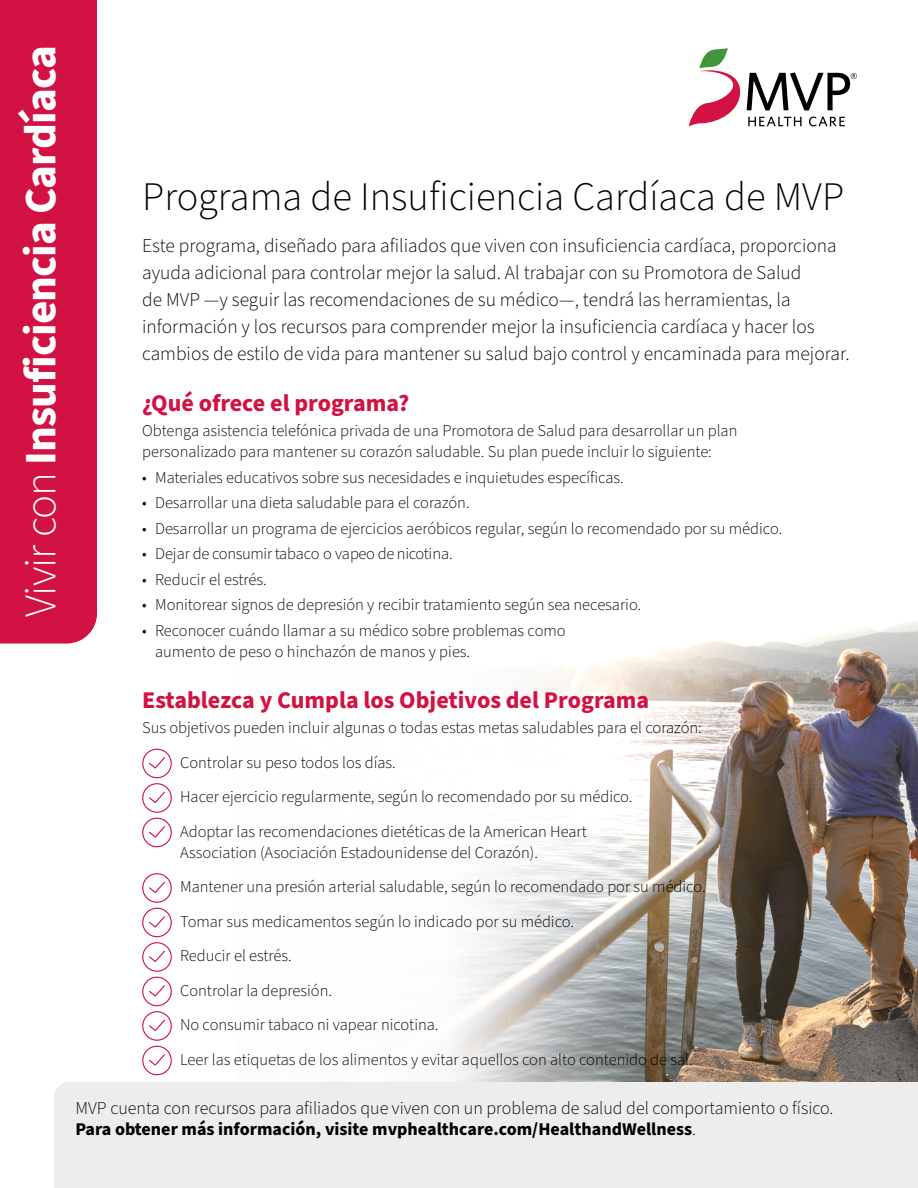
<style>
.page{position:relative;width:918px;height:1188px;background:#fff}
.page>*{position:absolute;margin:0;border:0;box-sizing:border-box;transform-origin:0 0}
.t1{font:700 45px "Source Sans Pro";letter-spacing:-.02em;color:#fff}
.Digital_Headline_Lig{font:300 40.5px "Source Sans Pro";color:#000}
.Digital_Subhead_Bold{font:700 24px "Source Sans Pro";color:#d11242}
.Digital_Text_Large_L{font:300 19.5px/27px "Source Sans Pro";color:#000}
.t2{font:300 18px/21px "Source Sans Pro";color:#000}
.Digital_Text_Base{font:300 16.5px/21px "Source Sans Pro";color:#000}
.Digital_Check_Bullet{font:300 16.5px/21px "Source Sans Pro";color:#000}
.Digital_Text_Base-2{font:300 16.5px "Source Sans Pro";letter-spacing:-.02em;color:#000}
.s1{font-weight:300}
.s2{font-weight:700}
</style>
<div class="page">
<img style="left:447px;top:621px;width:471px;height:461px">
<div style="left:54px;top:1082px;width:864px;height:106px;background:#ededee"></div>
<div style="left:0;top:0;width:97px;height:644px;background:#d11242"></div>
<svg style="left:689px;top:48px;width:168px;height:78px"></svg>
<svg style="left:142px;top:749px;width:30px;height:98px"></svg>
<svg style="left:142px;top:873px;width:30px;height:202px"></svg>
<p class="t1" style="left:10px;top:617px;width:573px;rotate:-90deg"><span class="s1">Vivir con</span> Insuficiencia Cardíaca</p>
<p class="Digital_Headline_Lig" style="left:142px;top:169px;width:703px">Programa de Insuficiencia Cardíaca de MVP</p>
<p class="Digital_Text_Large_L" style="left:142px;top:232px;width:709px">Este programa, diseñado para afiliados que viven con insuficiencia cardíaca, proporciona ayuda adicional para controlar mejor la salud. Al trabajar con su Promotora de Salud<br>de MVP —y seguir las recomendaciones de su médico—, tendrá las herramientas, la información y los recursos para comprender mejor la insuficiencia cardíaca y hacer los cambios de estilo de vida para mantener su salud bajo control y encaminada para mejorar.</p>
<p class="Digital_Subhead_Bold" style="left:142px;top:386px;width:269px">¿Qué ofrece el programa?</p>
<p class="Digital_Text_Base" style="left:142px;top:421px;width:597px">Obtenga asistencia telefónica privada de una Promotora de Salud para desarrollar un plan personalizado para mantener su corazón saludable. Su plan puede incluir lo siguiente:</p>
<p class="Digital_Text_Base" style="left:142px;top:467px;width:483px">• Materiales educativos sobre sus necesidades e inquietudes específicas.</p>
<p class="Digital_Text_Base" style="left:142px;top:493px;width:329px">• Desarrollar una dieta saludable para el corazón.</p>
<p class="Digital_Text_Base" style="left:142px;top:518px;width:642px">• Desarrollar un programa de ejercicios aeróbicos regular, según lo recomendado por su médico.</p>
<p class="Digital_Text_Base-2" style="left:142px;top:543px;width:312px">• Dejar de consumir tabaco o vapeo de nicotina.</p>
<p class="Digital_Text_Base" style="left:142px;top:569px;width:126px">• Reducir el estrés.</p>
<p class="Digital_Text_Base" style="left:142px;top:595px;width:501px">• Monitorear signos de depresión y recibir tratamiento según sea necesario.</p>
<p class="Digital_Text_Base" style="left:155px;top:620px;width:412px;text-indent:-13px">• Reconocer cuándo llamar a su médico sobre problemas como aumento de peso o hinchazón de manos y pies.</p>
<p class="Digital_Subhead_Bold" style="left:142px;top:683px;width:508px">Establezca y Cumpla los Objetivos del Programa</p>
<p class="Digital_Text_Base" style="left:142px;top:718px;width:561px">Sus objetivos pueden incluir algunas o todas estas metas saludables para el corazón:</p>
<p class="Digital_Check_Bullet" style="left:180px;top:752px;width:217px">Controlar su peso todos los días.</p>
<p class="Digital_Check_Bullet" style="left:180px;top:787px;width:454px">Hacer ejercicio regularmente, según lo recomendado por su médico.</p>
<p class="Digital_Check_Bullet" style="left:180px;top:821px;width:408px">Adoptar las recomendaciones dietéticas de la American Heart<br>Association (Asociación Estadounidense del Corazón).</p>
<p class="Digital_Check_Bullet" style="left:180px;top:877px;width:527px">Mantener una presión arterial saludable, según lo recomendado por su médico.</p>
<p class="Digital_Check_Bullet" style="left:180px;top:911px;width:395px">Tomar sus medicamentos según lo indicado por su médico.</p>
<p class="Digital_Check_Bullet" style="left:180px;top:946px;width:113px">Reducir el estrés.</p>
<p class="Digital_Check_Bullet" style="left:180px;top:980px;width:153px">Controlar la depresión.</p>
<p class="Digital_Check_Bullet" style="left:180px;top:1015px;width:260px">No consumir tabaco ni vapear nicotina.</p>
<p class="Digital_Check_Bullet" style="left:180px;top:1049px;width:514px">Leer las etiquetas de los alimentos y evitar aquellos con alto contenido de sal.</p>
<p class="t2" style="left:75px;top:1098px;width:760px">MVP cuenta con recursos para afiliados que viven con un problema de salud del comportamiento o físico.<br><span class="s2">Para obtener más información, visite mvphealthcare.com/HealthandWellness</span>.</p>
</div>
